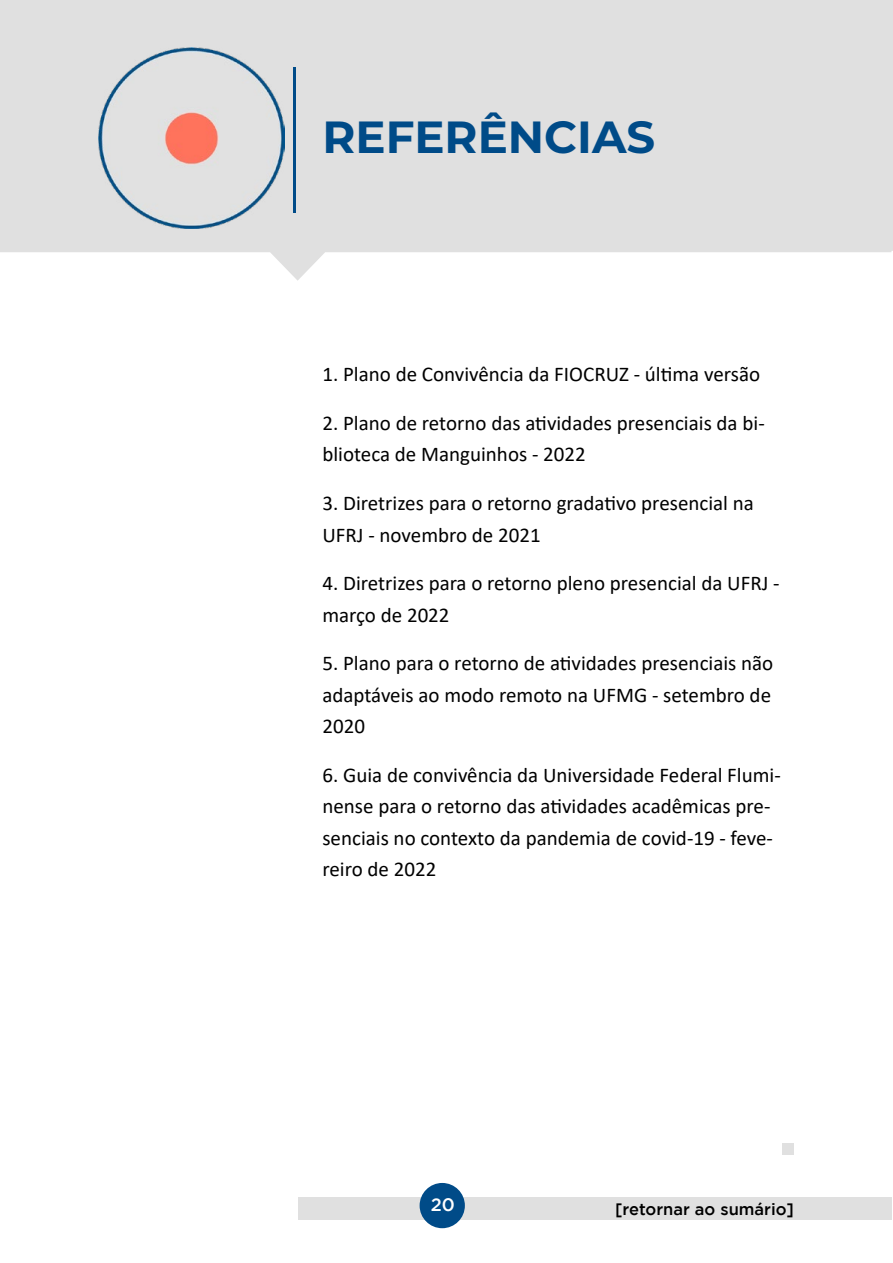
<style>
.page{position:relative;width:893px;height:1263px;background:#fff}
.page>*{position:absolute;margin:0;border:0;box-sizing:border-box;transform-origin:0 0}
.t1{font:700 45px "Montserrat";color:#004b88}
.t2{font:21px/31.5px "Calibri";color:#000}
.t3{font:500 18px "Gotham";color:#fff}
.t4{font:500 16.5px "Gotham";color:#000}
</style>
<div class="page">
<div style="left:298px;top:1197px;width:594px;height:23px;background:#e0e0e0"></div>
<div style="left:420px;top:1183px;width:45px;height:45px;background:#004b88;border-radius:50%"></div>
<svg style="left:0;top:0;width:893px;height:281px;background:#e3e3e3"></svg>
<img style="left:98px;top:47px;width:186px;height:182px">
<hr style="left:293px;top:67px;width:3px;height:145px;background:#004b88">
<div style="left:783px;top:1143px;width:11px;height:11px;background:#e0e0e0"></div>
<h1 class="t1" style="left:322px;top:105px;width:334px">REFERÊNCIAS</h1>
<p class="t2" style="left:322px;top:358px;width:439px">1. Plano de Convivência da FIOCRUZ - última versão</p>
<p class="t2" style="left:322px;top:407px;width:444px">2. Plano de retorno das atividades presenciais da bi&shy;blioteca de Manguinhos - 2022</p>
<p class="t2" style="left:322px;top:487px;width:433px">3. Diretrizes para o retorno gradativo presencial na<br>UFRJ - novembro de 2021</p>
<p class="t2" style="left:322px;top:567px;width:459px">4. Diretrizes para o retorno pleno presencial da UFRJ - março de 2022</p>
<p class="t2" style="left:322px;top:647px;width:452px;text-align:justify">5. Plano para o retorno de atividades presenciais não adaptáveis ao modo remoto na UFMG - setembro de 2020</p>
<p class="t2" style="left:322px;top:758px;width:460px">6. Guia de convivência da Universidade Federal Flumi&shy;nense para o retorno das atividades acadêmicas pre&shy;senciais no contexto da pandemia de covid-19 - feve&shy;reiro de 2022</p>
<p class="t3" style="left:431px;top:1195px;width:26px">20</p>
<p class="t4" style="left:615px;top:1199px;width:180px">[retornar ao sumário]</p>
</div>
